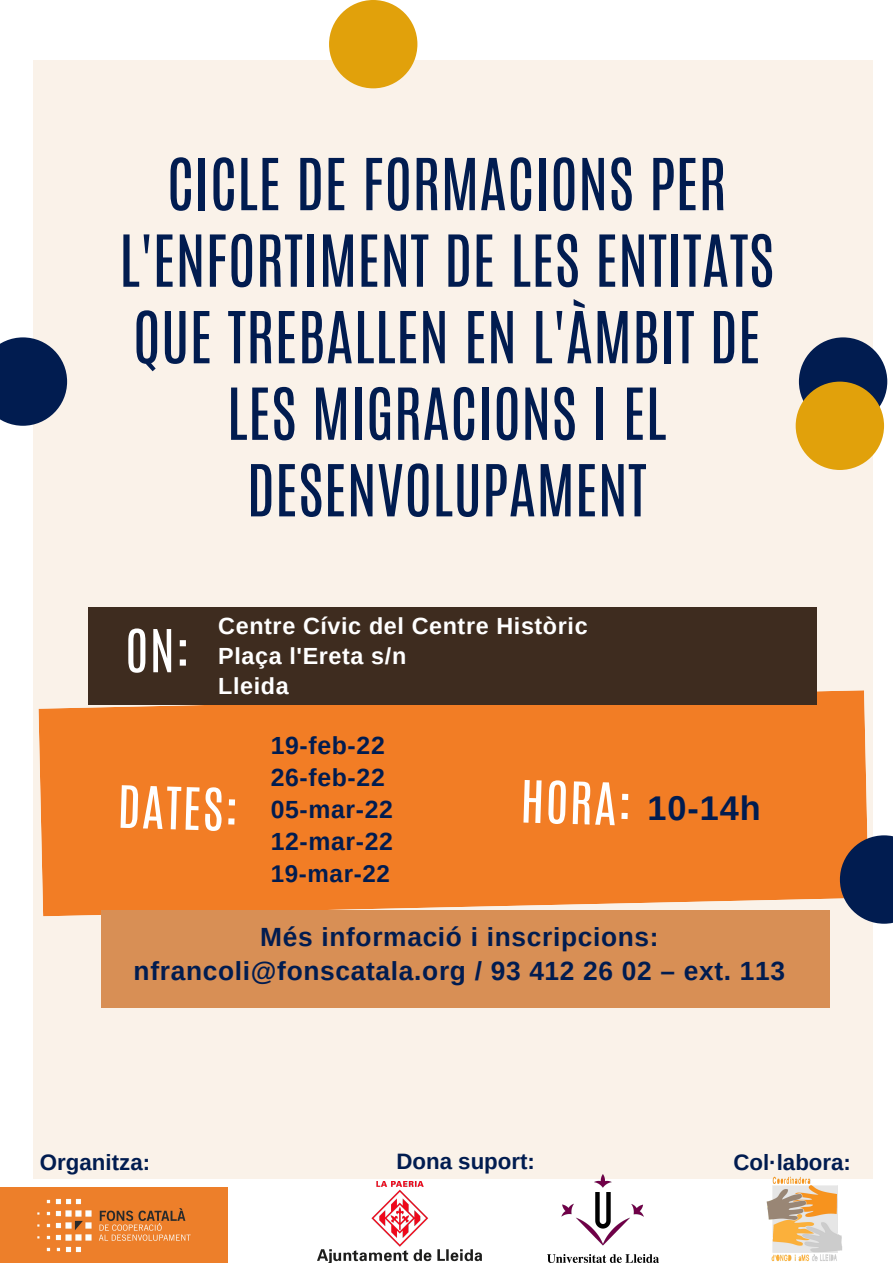
<style>
.page{position:relative;width:893px;height:1263px;background:#fff}
.page>*{position:absolute;margin:0;border:0;box-sizing:border-box;transform-origin:0 0}
.t1{font:60.82px/76.5px "Antonio";color:#011c50;text-align:center}
.t2{font:50.32px "Antonio";color:#fff}
.t3{font:49.57px "Antonio";color:#fff}
.t4{font:700 34.28px "Arimo";color:#011c50}
.t5{font:700 26.33px "Arimo";letter-spacing:.025em;color:#011c50}
.t6{font:700 24.83px "Arimo";letter-spacing:.025em;color:#011c50}
.t7{font:700 24.15px "Arimo";letter-spacing:.025em;color:#011c50}
.t8{font:700 23.33px "Arimo";letter-spacing:.025em;color:#fff}
.t9{font:700 22.27px "Arimo";color:#011c50}
</style>
<div class="page">
<div style="left:33px;top:60px;width:839px;height:1118px;background:#faf2e9"></div>
<div style="left:38px;top:690px;width:830px;height:226px;background:#f27d25"></div>
<div style="left:101px;top:910px;width:728px;height:98px;background:#d88f55"></div>
<div style="left:89px;top:607px;width:728px;height:98px;background:#3e2c1f"></div>
<div style="left:799px;top:337px;width:88px;height:89px;background:#011c50;border-radius:50%"></div>
<div style="left:795px;top:382px;width:89px;height:88px;background:#e1a10b;border-radius:50%"></div>
<svg style="left:840px;top:835px;width:53px;height:89px"></svg>
<svg style="left:0;top:337px;width:67px;height:89px"></svg>
<img style="left:0;top:1187px;width:227px;height:76px">
<div style="left:329px;top:0;width:88px;height:88px;background:#e1a10b;border-radius:50%"></div>
<img style="left:759px;top:1176px;width:90px;height:86px">
<img style="left:317px;top:1181px;width:165px;height:82px">
<img style="left:547px;top:1174px;width:112px;height:88px">
<p class="t1" style="left:119px;top:146px;width:657px">CICLE DE FORMACIONS PER<br>L'ENFORTIMENT DE LES ENTITATS<br>QUE TREBALLEN EN L'ÀMBIT DE<br>LES MIGRACIONS I EL<br>DESENVOLUPAMENT</p>
<p class="t2" style="left:125px;top:615px;width:66px">ON:</p>
<p class="t8" style="left:218px;top:613px;width:371px">Centre Cívic del Centre Històric</p>
<p class="t8" style="left:218px;top:643px;width:189px">Plaça l'Ereta s/n</p>
<p class="t8" style="left:218px;top:673px;width:72px">Lleida</p>
<p class="t6" style="left:271px;top:732px;width:116px">19-feb-22</p>
<p class="t6" style="left:271px;top:764px;width:116px">26-feb-22</p>
<p class="t6" style="left:271px;top:796px;width:124px">05-mar-22</p>
<p class="t6" style="left:271px;top:828px;width:124px">12-mar-22</p>
<p class="t7" style="left:271px;top:860px;width:121px">19-mar-22</p>
<p class="t3" style="left:119px;top:771px;width:122px;rotate:2deg">DATES:</p>
<p class="t3" style="left:522px;top:765px;width:112px;rotate:2deg">HORA:</p>
<p class="t4" style="left:647px;top:789px;width:115px">10-14h</p>
<p class="t5" style="left:260px;top:922px;width:400px">Més informació i inscripcions:</p>
<p class="t5" style="left:134px;top:956px;width:653px">nfrancoli@fonscatala.org / 93 412 26 02 – ext. 113</p>
<p class="t9" style="left:40px;top:1150px;width:112px">Organitza:</p>
<p class="t9" style="left:396px;top:1148px;width:140px">Dona suport:</p>
<p class="t9" style="left:733px;top:1150px;width:119px">Col·labora:</p>
</div>
